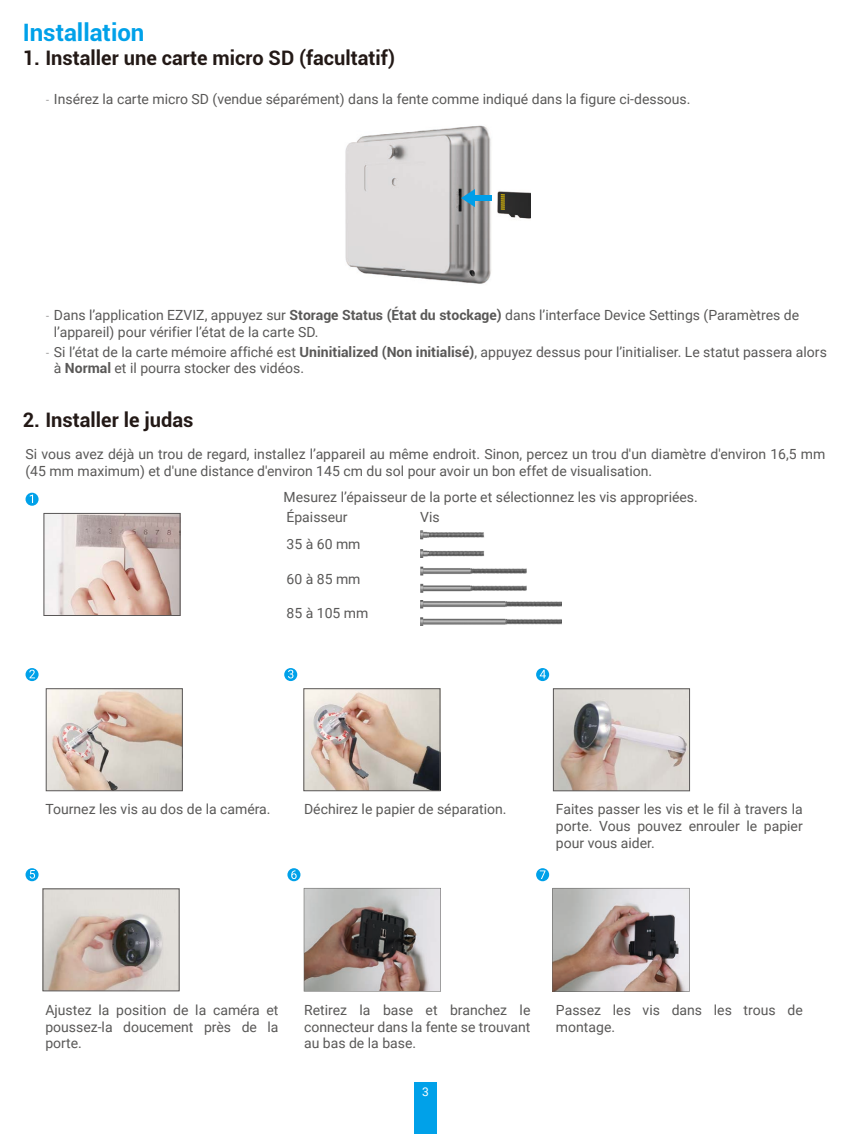
<style>
.page{position:relative;width:851px;height:1134px;background:#fff}
.page>*{position:absolute;margin:0;border:0;box-sizing:border-box;transform-origin:0 0}
.t1{font:700 24px "Roboto";color:#00a1e9}
.t2{font:700 20px "Roboto";color:#231916}
.t3{font:14px/16.8px "Roboto";color:#595857}
.t4{font:12px "Roboto";color:#fff}
.s1{font-family:"DIN Cond";font-weight:300}
.s2{font-weight:700}
</style>
<div class="page">
<div style="left:414px;top:1083px;width:23px;height:51px;background:#00a1e9"></div>
<img style="left:345px;top:125px;width:146px;height:159px">
<img style="left:497px;top:191px;width:33px;height:28px">
<svg style="left:500px;top:194px;width:5px;height:16px"></svg>
<div style="left:474px;top:195px;width:18px;height:6px;background:#009ee8"></div>
<svg style="left:461px;top:189px;width:14px;height:18px"></svg>
<img style="left:46px;top:515px;width:132px;height:99px">
<div style="left:44px;top:513px;width:136px;height:103px;border:1px solid #595757"></div>
<svg style="left:26px;top:493px;width:13px;height:13px"></svg>
<svg style="left:30px;top:494px;width:3px;height:9px"></svg>
<img style="left:420px;top:531px;width:65px;height:27px">
<img style="left:420px;top:566px;width:107px;height:26px">
<img style="left:420px;top:601px;width:142px;height:24px">
<img style="left:48px;top:690px;width:132px;height:99px">
<div style="left:46px;top:688px;width:136px;height:103px;border:1px solid #595757"></div>
<svg style="left:26px;top:668px;width:13px;height:13px"></svg>
<svg style="left:29px;top:670px;width:6px;height:8px"></svg>
<svg style="left:284px;top:668px;width:13px;height:13px"></svg>
<svg style="left:288px;top:670px;width:5px;height:8px"></svg>
<img style="left:305px;top:690px;width:133px;height:99px">
<div style="left:303px;top:688px;width:137px;height:103px;border:1px solid #595757"></div>
<svg style="left:536px;top:668px;width:13px;height:13px"></svg>
<svg style="left:539px;top:670px;width:6px;height:8px"></svg>
<img style="left:555px;top:690px;width:132px;height:99px">
<div style="left:553px;top:688px;width:136px;height:103px;border:1px solid #595757"></div>
<img style="left:45px;top:890px;width:132px;height:99px">
<div style="left:43px;top:888px;width:136px;height:103px;border:1px solid #595757"></div>
<svg style="left:26px;top:868px;width:13px;height:13px"></svg>
<svg style="left:30px;top:870px;width:5px;height:9px"></svg>
<svg style="left:304px;top:888px;width:137px;height:103px;background:#9e938f"></svg>
<svg style="left:287px;top:868px;width:13px;height:13px"></svg>
<svg style="left:291px;top:870px;width:5px;height:9px"></svg>
<svg style="left:536px;top:868px;width:13px;height:13px"></svg>
<svg style="left:539px;top:870px;width:6px;height:9px"></svg>
<svg style="left:552px;top:888px;width:137px;height:103px;background:#aa9c99"></svg>
<h1 class="t1" style="left:23px;top:15px;width:123px">Installation</h1>
<h2 class="t2" style="left:23px;top:43px;width:374px">1. Installer une carte micro SD (facultatif)</h2>
<p class="t3" style="left:45px;top:90px;width:646px"><span class="s1">-</span> Insérez la carte micro SD (vendue séparément) dans la fente comme indiqué dans la figure ci-dessous.</p>
<p class="t3" style="left:54px;top:306px;width:746px;text-indent:-9px"><span class="s1">-</span> Dans l’application EZVIZ, appuyez sur <span class="s2">Storage Status (État du stockage)</span> dans l’interface Device Settings (Paramètres de l’appareil) pour vérifier l’état de la carte SD.</p>
<p class="t3" style="left:54px;top:343px;width:774px;text-indent:-9px"><span class="s1">-</span> Si l’état de la carte mémoire affiché est <span class="s2">Uninitialized (Non initialisé)</span>, appuyez dessus pour l’initialiser. Le statut passera alors à <span class="s2">Normal</span> et il pourra stocker des vidéos.</p>
<h2 class="t2" style="left:23px;top:406px;width:172px">2. Installer le judas</h2>
<p class="t3" style="left:26px;top:445px;width:801px">Si vous avez déjà un trou de regard, installez l’appareil au même endroit. Sinon, percez un trou d'un diamètre d'environ 16,5 mm (45 mm maximum) et d'une distance d'environ 145 cm du sol pour avoir un bon effet de visualisation.</p>
<p class="t3" style="left:283px;top:486px;width:415px;line-height:20.4px">Mesurez l’épaisseur de la porte et sélectionnez les vis appropriées.<br>Épaisseur</p>
<p class="t3" style="left:420px;top:508px;width:21px">Vis</p>
<p class="t3" style="left:286px;top:535px;width:76px">35 à 60 mm</p>
<p class="t3" style="left:286px;top:570px;width:76px">60 à 85 mm</p>
<p class="t3" style="left:286px;top:604px;width:83px">85 à 105 mm</p>
<p class="t3" style="left:45px;top:800px;width:227px">Tournez les vis au dos de la caméra.</p>
<p class="t3" style="left:304px;top:800px;width:204px">Déchirez le papier de séparation.</p>
<p class="t3" style="left:556px;top:800px;width:248px;text-align:justify">Faites passer les vis et le fil à travers la porte. Vous pouvez enrouler le papier pour vous aider.</p>
<p class="t3" style="left:45px;top:1001px;width:235px;text-align:justify">Ajustez la position de la caméra et poussez-la doucement près de la porte.</p>
<p class="t3" style="left:304px;top:1001px;width:228px;text-align:justify">Retirez la base et branchez le connecteur dans la fente se trouvant au bas de la base.</p>
<p class="t3" style="left:556px;top:1001px;width:248px">Passez les vis dans les trous de montage.</p>
<p class="t4" style="left:422px;top:1084px;width:8px">3</p>
</div>
